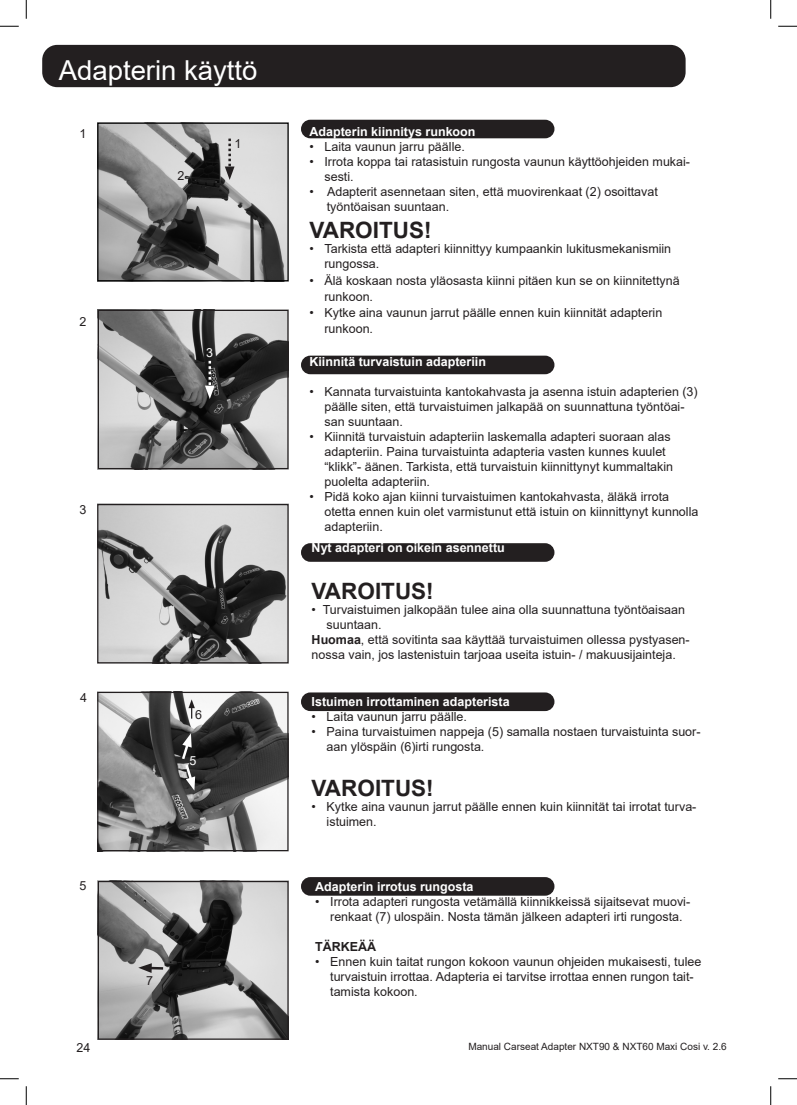
<style>
.page{position:relative;width:797px;height:1105px;background:#fff}
.page>*{position:absolute;margin:0;border:0;box-sizing:border-box;transform-origin:0 0}
.Headline_Left{font:27.5px "Arial";color:#fff}
.Safety_body_text{font:700 22.5px "Arial";color:#231f20}
.Varning{font:700 22.5px "Arial";color:#231f20}
.Body_Text_with_HD{font:12.5px/15px "Arial";color:#231f20}
.Body_Text_with_HD-2{font:700 12.5px "Arial";color:#fff}
.Body_Text_with_HD-3{font:700 12.5px "Arial";color:#231f20}
.t1{font:12.5px "Arial";color:#fff}
.t2{font:10px "Arial";color:#231f20}
.s1{font-weight:700}
</style>
<div class="page">
<img style="left:99px;top:125px;width:188px;height:154px">
<div style="left:97px;top:123px;width:192px;height:158px;border:1px solid #000"></div>
<img style="left:100px;top:312px;width:186px;height:155px">
<div style="left:98px;top:310px;width:190px;height:159px;border:1px solid #231f20"></div>
<img style="left:99px;top:506px;width:188px;height:155px">
<div style="left:97px;top:504px;width:192px;height:159px;border:1px solid #231f20"></div>
<svg style="left:225px;top:139px;width:9px;height:41px"></svg>
<svg style="left:205px;top:361px;width:10px;height:38px"></svg>
<img style="left:99px;top:694px;width:187px;height:155px">
<div style="left:97px;top:692px;width:191px;height:159px;border:1px solid #231f20"></div>
<img style="left:100px;top:883px;width:187px;height:155px">
<div style="left:98px;top:881px;width:191px;height:159px;border:1px solid #231f20"></div>
<svg style="left:138px;top:963px;width:28px;height:10px"></svg>
<svg style="left:188px;top:699px;width:7px;height:20px"></svg>
<svg style="left:180px;top:733px;width:15px;height:58px"></svg>
<div style="left:301px;top:692px;width:253px;height:19px;background:#231f20;border-radius:9px"></div>
<div style="left:42px;top:45px;width:643px;height:42px;background:#231f20;border-radius:15px"></div>
<div style="left:301px;top:543px;width:253px;height:19px;background:#231f20;border-radius:9px"></div>
<div style="left:301px;top:356px;width:253px;height:18px;background:#231f20;border-radius:9px"></div>
<div style="left:301px;top:120px;width:253px;height:18px;background:#231f20;border-radius:9px"></div>
<div style="left:301px;top:877px;width:253px;height:19px;background:#231f20;border-radius:9px"></div>
<svg style="left:0;top:25px;width:19px;height:2px"></svg>
<svg style="left:778px;top:25px;width:19px;height:2px"></svg>
<svg style="left:0;top:1078px;width:19px;height:1px"></svg>
<svg style="left:778px;top:1078px;width:19px;height:1px"></svg>
<svg style="left:25px;top:0;width:2px;height:19px"></svg>
<svg style="left:25px;top:1086px;width:2px;height:19px"></svg>
<svg style="left:770px;top:0;width:1px;height:19px"></svg>
<svg style="left:770px;top:1086px;width:1px;height:19px"></svg>
<p class="Headline_Left" style="left:59px;top:51px;width:200px">Adapterin käyttö</p>
<p class="Body_Text_with_HD" style="left:79px;top:126px;width:8px">1</p>
<p class="Body_Text_with_HD" style="left:79px;top:314px;width:8px">2</p>
<p class="Body_Text_with_HD" style="left:80px;top:502px;width:8px">3</p>
<p class="Body_Text_with_HD" style="left:178px;top:168px;width:8px">2</p>
<p class="Body_Text_with_HD" style="left:234px;top:136px;width:8px">1</p>
<p class="t1" style="left:206px;top:344px;width:8px">3</p>
<p class="Body_Text_with_HD" style="left:80px;top:690px;width:8px">4</p>
<p class="Body_Text_with_HD" style="left:80px;top:878px;width:8px">5</p>
<p class="Body_Text_with_HD" style="left:195px;top:707px;width:8px">6</p>
<p class="t1" style="left:189px;top:752px;width:8px">5</p>
<p class="Body_Text_with_HD" style="left:146px;top:973px;width:8px">7</p>
<p class="Body_Text_with_HD-2" style="left:309px;top:123px;width:167px">Adapterin kiinnitys runkoon</p>
<p class="Body_Text_with_HD" style="left:309px;top:139px;width:157px">• Laita vaunun jarru päälle.</p>
<p class="Body_Text_with_HD" style="left:324px;top:154px;width:367px;text-indent:-15px">• Irrota koppa tai ratasistuin rungosta vaunun käyttöohjeiden mukai&shy;sesti.</p>
<p class="Body_Text_with_HD" style="left:327px;top:184px;width:332px;text-indent:-17px">• Adapterit asennetaan siten, että muovirenkaat (2) osoittavat työntöaisan suuntaan.</p>
<p class="Safety_body_text" style="left:309px;top:215px;width:124px">VAROITUS!</p>
<p class="Body_Text_with_HD" style="left:324px;top:241px;width:348px;text-indent:-15px">• Tarkista että adapteri kiinnittyy kumpaankin lukitusmekanismiin rungossa.</p>
<p class="Body_Text_with_HD" style="left:324px;top:272px;width:357px;line-height:16.2px;text-indent:-15px">• Älä koskaan nosta yläosasta kiinni pitäen kun se on kiinnitettynä runkoon.</p>
<p class="Body_Text_with_HD" style="left:324px;top:304px;width:339px;line-height:16.2px;text-indent:-15px">• Kytke aina vaunun jarrut päälle ennen kuin kiinnität adapterin runkoon.</p>
<p class="Body_Text_with_HD-2" style="left:309px;top:353px;width:178px">Kiinnitä turvaistuin adapteriin</p>
<p class="Body_Text_with_HD" style="left:324px;top:384px;width:375px;text-indent:-15px">• Kannata turvaistuinta kantokahvasta ja asenna istuin adapterien (3) päälle siten, että turvaistuimen jalkapää on suunnattuna työntöai&shy;san suuntaan.</p>
<p class="Body_Text_with_HD" style="left:324px;top:429px;width:350px;text-indent:-15px">• Kiinnitä turvaistuin adapteriin laskemalla adapteri suoraan alas adapteriin. Paina turvaistuinta adapteria vasten kunnes kuulet “klikk”- äänen. Tarkista, että turvaistuin kiinnittynyt kummaltakin puolelta adapteriin.</p>
<p class="Body_Text_with_HD" style="left:324px;top:489px;width:375px;text-indent:-15px">• Pidä koko ajan kiinni turvaistuimen kantokahvasta, äläkä irrota otetta ennen kuin olet varmistunut että istuin on kiinnittynyt kunnolla adapteriin.</p>
<p class="Body_Text_with_HD-2" style="left:311px;top:539px;width:195px">Nyt adapteri on oikein asennettu</p>
<p class="Safety_body_text" style="left:311px;top:575px;width:124px">VAROITUS!</p>
<p class="Body_Text_with_HD" style="left:326px;top:602px;width:360px;text-indent:-15px">• Turvaistuimen jalkopään tulee aina olla suunnattuna työntöaisaan suuntaan.</p>
<p class="Body_Text_with_HD" style="left:311px;top:632px;width:379px"><span class="s1">Huomaa</span>, että sovitinta saa käyttää turvaistuimen ollessa pystyasen&shy;nossa vain, jos lastenistuin tarjoaa useita istuin- / makuusijainteja.</p>
<p class="Body_Text_with_HD-2" style="left:311px;top:693px;width:199px">Istuimen irrottaminen adapterista</p>
<p class="Body_Text_with_HD" style="left:311px;top:709px;width:157px">• Laita vaunun jarru päälle.</p>
<p class="Body_Text_with_HD" style="left:326px;top:724px;width:375px;text-indent:-15px">• Paina turvaistuimen nappeja (5) samalla nostaen turvaistuinta suor&shy;aan ylöspäin (6)irti rungosta.</p>
<p class="Varning" style="left:311px;top:772px;width:124px">VAROITUS!</p>
<p class="Body_Text_with_HD" style="left:326px;top:799px;width:371px;text-indent:-15px">• Kytke aina vaunun jarrut päälle ennen kuin kiinnität tai irrotat turva&shy;istuimen.</p>
<p class="Body_Text_with_HD-2" style="left:315px;top:878px;width:160px">Adapterin irrotus rungosta</p>
<p class="Body_Text_with_HD" style="left:315px;top:894px;width:376px;text-align:center">• Irrota adapteri rungosta vetämällä kiinnikkeissä sijaitsevat muovi&shy;renkaat (7) ulospäin. Nosta tämän jälkeen adapteri irti rungosta.</p>
<p class="Body_Text_with_HD-3" style="left:315px;top:938px;width:63px">TÄRKEÄÄ</p>
<p class="Body_Text_with_HD" style="left:330px;top:954px;width:373px;text-indent:-15px">• Ennen kuin taitat rungon kokoon vaunun ohjeiden mukaisesti, tulee turvaistuin irrottaa. Adapteria ei tarvitse irrottaa ennen rungon tait&shy;tamista kokoon.</p>
<p class="Body_Text_with_HD" style="left:77px;top:1040px;width:15px">24</p>
<p class="t2" style="left:468px;top:1039px;width:260px">Manual Carseat Adapter NXT90 &amp; NXT60 Maxi Cosi v. 2.6</p>
</div>
